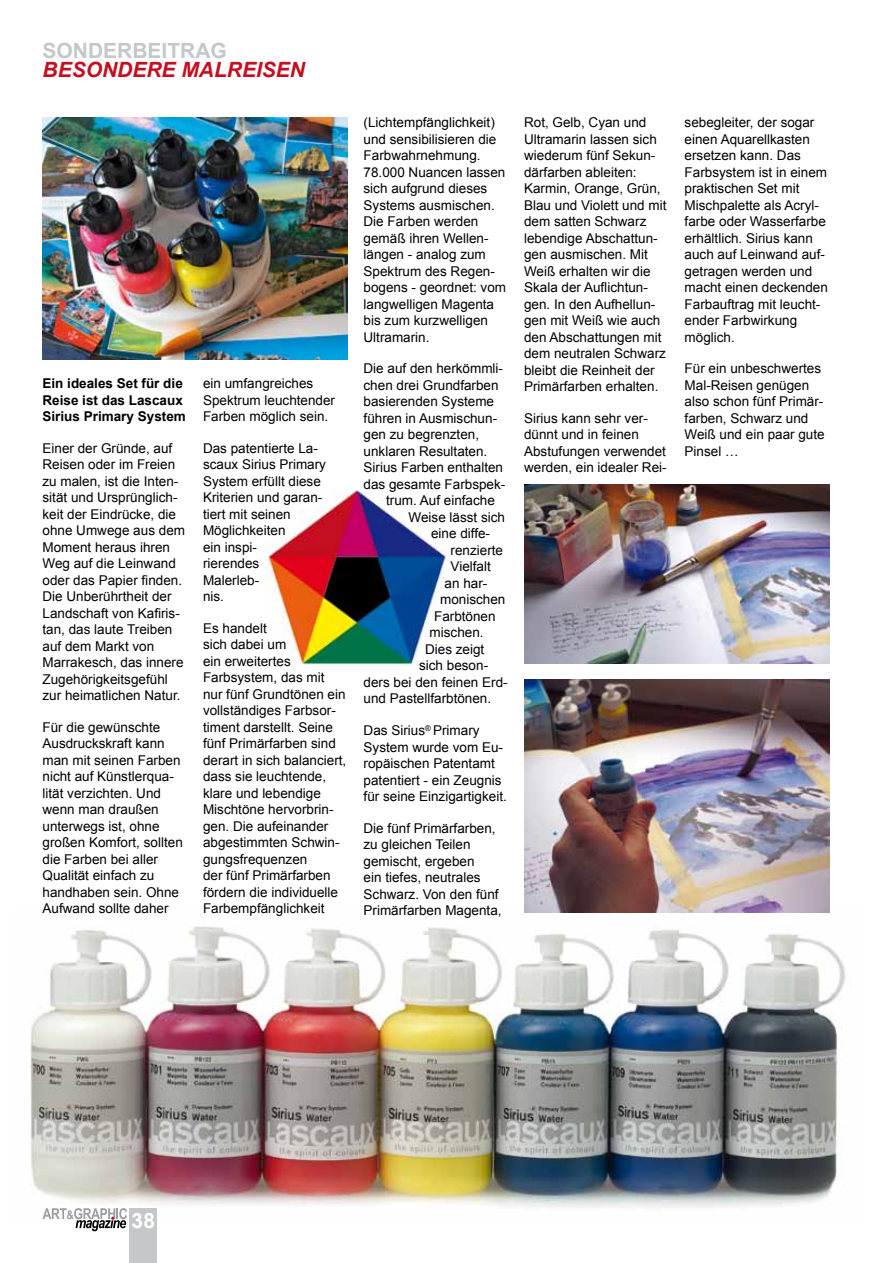
<style>
.page{position:relative;width:893px;height:1263px;background:#fff}
.page>*{position:absolute;margin:0;border:0;box-sizing:border-box;transform-origin:0 0}
.t1{font:italic 700 21px "Arial";color:#c50e1f}
.t2{font:700 21px "Arial";color:#c6c7c8}
.t3{font:700 21px "Arial";color:#fff}
.t4{font:13.5px/16.5px "Arial";color:#000}
.t5{font:700 13.5px/16.5px "Arial";color:#000}
</style>
<div class="page">
<img style="left:265px;top:491px;width:184px;height:174px">
<img style="left:30px;top:911px;width:816px;height:312px">
<svg style="left:43px;top:1208px;width:84px;height:23px"></svg>
<div style="left:130px;top:1208px;width:27px;height:55px;background:#c6c7c8"></div>
<img style="left:43px;top:118px;width:305px;height:242px">
<img style="left:524px;top:680px;width:305px;height:233px">
<img style="left:524px;top:485px;width:305px;height:178px">
<h1 class="t2" style="left:43px;top:36px;width:186px">SONDERBEITRAG</h1>
<h1 class="t1" style="left:43px;top:56px;width:264px">BESONDERE MALREISEN</h1>
<p class="t5" style="left:43px;top:376px;width:145px">Ein ideales Set für die<br>Reise ist das Lascaux<br>Sirius Primary System</p>
<p class="t4" style="left:43px;top:440px;width:144px">Einer der Gründe, auf<br>Reisen oder im Freien zu malen, ist die Inten&shy;sität und Ursprünglich&shy;keit der Eindrücke, die ohne Umwege aus dem<br>Moment heraus ihren<br>Weg auf die Leinwand oder das Papier finden.<br>Die Unberührtheit der<br>Landschaft von Kafiris&shy;tan, das laute Treiben auf dem Markt von<br>Marrakesch, das innere<br>Zugehörigkeitsgefühl zur heimatlichen Natur.</p>
<p class="t4" style="left:43px;top:719px;width:142px">Für die gewünschte<br>Ausdruckskraft kann man mit seinen Farben nicht auf Künstlerqua&shy;lität verzichten. Und wenn man draußen unterwegs ist, ohne großen Komfort, sollten die Farben bei aller<br>Qualität einfach zu handhaben sein. Ohne<br>Aufwand sollte daher</p>
<p class="t4" style="left:203px;top:375px;width:134px">ein umfangreiches<br>Spektrum leuchtender<br>Farben möglich sein.</p>
<p class="t4" style="left:203px;top:440px;width:125px">Das patentierte La&shy;scaux Sirius Primary<br>System erfüllt diese<br>Kriterien und garan&shy;tiert mit seinen<br>Möglichkeiten<br>ein inspi-<br>rierendes<br>Malerleb-<br>nis.</p>
<p class="t4" style="left:203px;top:620px;width:145px">Es handelt<br>sich dabei um<br>ein erweitertes<br>Farbsystem, das mit nur fünf Grundtönen ein vollständiges Farbsor&shy;timent darstellt. Seine fünf Primärfarben sind derart in sich balanciert, dass sie leuchtende, klare und lebendige<br>Mischtöne hervorbrin&shy;gen. Die aufeinander abgestimmten Schwin&shy;gungsfrequenzen<br>der fünf Primärfarben fördern die individuelle<br>Farbempfänglichkeit</p>
<p class="t4" style="left:364px;top:115px;width:144px">(Lichtempfänglichkeit) und sensibilisieren die<br>Farbwahrnehmung.<br>78.000 Nuancen lassen sich aufgrund dieses<br>Systems ausmischen.<br>Die Farben werden gemäß ihren Wellen&shy;längen - analog zum<br>Spektrum des Regen&shy;bogens - geordnet: vom langwelligen Magenta bis zum kurzwelligen<br>Ultramarin.</p>
<p class="t4" style="left:364px;top:360px;width:141px">Die auf den herkömmli-</p>
<p class="t4" style="left:364px;top:377px;width:137px">chen drei Grundfarben</p>
<p class="t4" style="left:364px;top:393px;width:132px">basierenden Systeme</p>
<p class="t4" style="left:364px;top:410px;width:135px">führen in Ausmischun-</p>
<p class="t4" style="left:364px;top:426px;width:117px">gen zu begrenzten,</p>
<p class="t4" style="left:364px;top:443px;width:125px">unklaren Resultaten.</p>
<p class="t4" style="left:364px;top:459px;width:141px">Sirius Farben enthalten</p>
<p class="t4" style="left:364px;top:476px;width:143px">das gesamte Farbspek-</p>
<p class="t4" style="left:386px;top:492px;width:110px">trum. Auf einfache</p>
<p class="t4" style="left:409px;top:509px;width:98px">Weise lässt sich</p>
<p class="t4" style="left:431px;top:525px;width:61px">eine diffe-</p>
<p class="t4" style="left:451px;top:542px;width:54px">renzierte</p>
<p class="t4" style="left:451px;top:558px;width:42px">Vielfalt</p>
<p class="t4" style="left:445px;top:575px;width:44px">an har-</p>
<p class="t4" style="left:440px;top:591px;width:67px">monischen</p>
<p class="t4" style="left:434px;top:608px;width:63px">Farbtönen</p>
<p class="t4" style="left:430px;top:624px;width:56px">mischen.</p>
<p class="t4" style="left:425px;top:641px;width:61px">Dies zeigt</p>
<p class="t4" style="left:419px;top:657px;width:71px">sich beson-</p>
<p class="t4" style="left:364px;top:674px;width:146px">ders bei den feinen Erd-</p>
<p class="t4" style="left:364px;top:690px;width:129px">und Pastellfarbtönen.</p>
<p class="t4" style="left:364px;top:722px;width:145px">Das Sirius<sup>®</sup> Primary<br>System wurde vom Eu&shy;ropäischen Patentamt patentiert - ein Zeugnis für seine Einzigartigkeit.</p>
<p class="t4" style="left:364px;top:820px;width:140px">Die fünf Primärfarben, zu gleichen Teilen gemischt, ergeben<br>ein tiefes, neutrales<br>Schwarz. Von den fünf<br>Primärfarben Magenta,</p>
<p class="t4" style="left:524px;top:115px;width:144px">Rot, Gelb, Cyan und<br>Ultramarin lassen sich wiederum fünf Sekun&shy;därfarben ableiten:<br>Karmin, Orange, Grün,<br>Blau und Violett und mit dem satten Schwarz lebendige Abschattun&shy;gen ausmischen. Mit<br>Weiß erhalten wir die<br>Skala der Auflichtun&shy;gen. In den Aufhellun&shy;gen mit Weiß wie auch den Abschattungen mit dem neutralen Schwarz bleibt die Reinheit der<br>Primärfarben erhalten.</p>
<p class="t4" style="left:524px;top:410px;width:144px">Sirius kann sehr ver&shy;dünnt und in feinen<br>Abstufungen verwendet werden, ein idealer Rei-</p>
<p class="t4" style="left:685px;top:115px;width:145px">sebegleiter, der sogar einen Aquarellkasten ersetzen kann. Das<br>Farbsystem ist in einem praktischen Set mit<br>Mischpalette als Acryl&shy;farbe oder Wasserfarbe erhältlich. Sirius kann auch auf Leinwand auf&shy;getragen werden und macht einen deckenden<br>Farbauftrag mit leucht&shy;ender Farbwirkung möglich.</p>
<p class="t4" style="left:685px;top:360px;width:142px">Für ein unbeschwertes<br>Mal-Reisen genügen also schon fünf Primär&shy;farben, Schwarz und<br>Weiß und ein paar gute<br>Pinsel …</p>
<h1 class="t3" style="left:132px;top:1206px;width:25px">38</h1>
</div>
